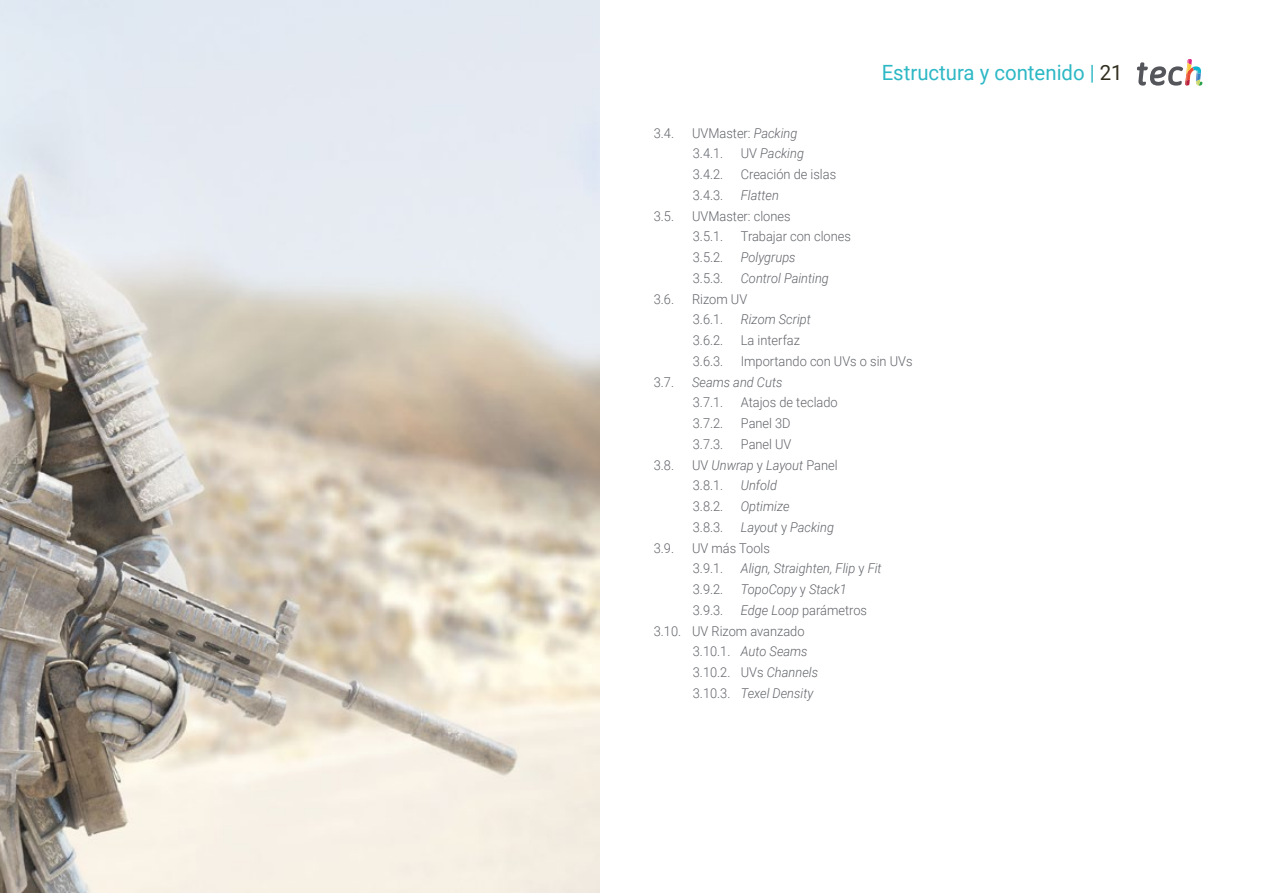
<style>
.page{position:relative;width:1263px;height:893px;background:#fff}
.page>*{position:absolute;margin:0;border:0;box-sizing:border-box;transform-origin:0 0}
.t1{font:21px "Roboto";color:#2db8c5}
.t2{font:300 13.5px/20.7px "Roboto";color:#61646a;scale:.95 1}
.t3{font:italic 300 13.5px "Roboto";color:#61646a;scale:.95 1}
.s1{font-style:italic}
.s2{font-style:normal}
.s3{color:#312e20}
</style>
<div class="page">
<svg style="left:1137px;top:59px;width:65px;height:27px"></svg>
<img style="left:0;top:0;width:600px;height:893px">
<p class="t2" style="left:654px;top:122px;width:23px">3.4.</p>
<p class="t2" style="left:692px;top:122px;width:112px">UVMaster: <span class="s1">Packing<br></span>3.4.1.</p>
<p class="t3" style="left:741px;top:144px;width:68px"><span class="s2">UV</span> Packing</p>
<p class="t2" style="left:693px;top:164px;width:34px">3.4.2.</p>
<p class="t2" style="left:741px;top:164px;width:102px">Creación de islas</p>
<p class="t2" style="left:693px;top:184px;width:34px">3.4.3.</p>
<p class="t3" style="left:741px;top:186px;width:42px">Flatten</p>
<p class="t2" style="left:654px;top:205px;width:23px">3.5.</p>
<p class="t2" style="left:692px;top:205px;width:105px">UVMaster: clones<br>3.5.1.</p>
<p class="t2" style="left:741px;top:226px;width:117px">Trabajar con clones</p>
<p class="t2" style="left:693px;top:247px;width:34px">3.5.2.</p>
<p class="t3" style="left:741px;top:248px;width:59px">Polygrups</p>
<p class="t2" style="left:693px;top:267px;width:34px">3.5.3.</p>
<p class="t3" style="left:741px;top:269px;width:94px">Control Painting</p>
<p class="t2" style="left:654px;top:288px;width:23px">3.6.</p>
<p class="t2" style="left:692px;top:288px;width:60px">Rizom UV<br>3.6.1.</p>
<p class="t3" style="left:741px;top:310px;width:75px">Rizom Script</p>
<h1 class="t1" style="left:882px;top:57px;width:242px">Estructura y contenido | <span class="s3">21</span></h1>
<p class="t2" style="left:693px;top:330px;width:34px">3.6.2.</p>
<p class="t2" style="left:741px;top:330px;width:64px">La interfaz</p>
<p class="t2" style="left:693px;top:350px;width:34px">3.6.3.</p>
<p class="t2" style="left:741px;top:350px;width:182px">Importando con UVs o sin UVs</p>
<p class="t2" style="left:654px;top:371px;width:23px">3.7.</p>
<p class="t3" style="left:692px;top:372px;width:97px">Seams and Cuts</p>
<p class="t2" style="left:693px;top:392px;width:34px">3.7.1.</p>
<p class="t2" style="left:741px;top:392px;width:103px">Atajos de teclado</p>
<p class="t2" style="left:693px;top:413px;width:34px">3.7.2.</p>
<p class="t2" style="left:741px;top:413px;width:54px">Panel 3D</p>
<p class="t2" style="left:693px;top:433px;width:34px">3.7.3.</p>
<p class="t2" style="left:741px;top:433px;width:55px">Panel UV</p>
<p class="t2" style="left:654px;top:454px;width:23px">3.8.</p>
<p class="t2" style="left:692px;top:454px;width:155px">UV <span class="s1">Unwrap</span> y <span class="s1">Layout</span> Panel<br>3.8.1.</p>
<p class="t3" style="left:741px;top:476px;width:40px">Unfold</p>
<p class="t2" style="left:693px;top:496px;width:34px">3.8.2.</p>
<p class="t3" style="left:741px;top:497px;width:53px">Optimize</p>
<p class="t2" style="left:693px;top:516px;width:34px">3.8.3.</p>
<p class="t3" style="left:741px;top:518px;width:100px">Layout <span class="s2">y</span> Packing</p>
<p class="t2" style="left:654px;top:537px;width:23px">3.9.</p>
<p class="t2" style="left:692px;top:537px;width:83px">UV más Tools<br>3.9.1.</p>
<p class="t3" style="left:741px;top:559px;width:150px">Align, Straighten, Flip <span class="s2">y</span> Fit</p>
<p class="t2" style="left:693px;top:579px;width:34px">3.9.2.</p>
<p class="t3" style="left:741px;top:580px;width:113px">TopoCopy <span class="s2">y</span> Stack1</p>
<p class="t2" style="left:693px;top:599px;width:34px">3.9.3.</p>
<p class="t2" style="left:741px;top:599px;width:134px"><span class="s1">Edge Loop</span> parámetros</p>
<p class="t2" style="left:654px;top:620px;width:160px">3.10. UV Rizom avanzado</p>
<p class="t3" style="left:693px;top:642px;width:122px"><span class="s2">3.10.1.</span> Auto Seams</p>
<p class="t2" style="left:693px;top:662px;width:133px">3.10.2. UVs <span class="s1">Channels</span></p>
<p class="t3" style="left:693px;top:684px;width:128px"><span class="s2">3.10.3.</span> Texel Density</p>
</div>
